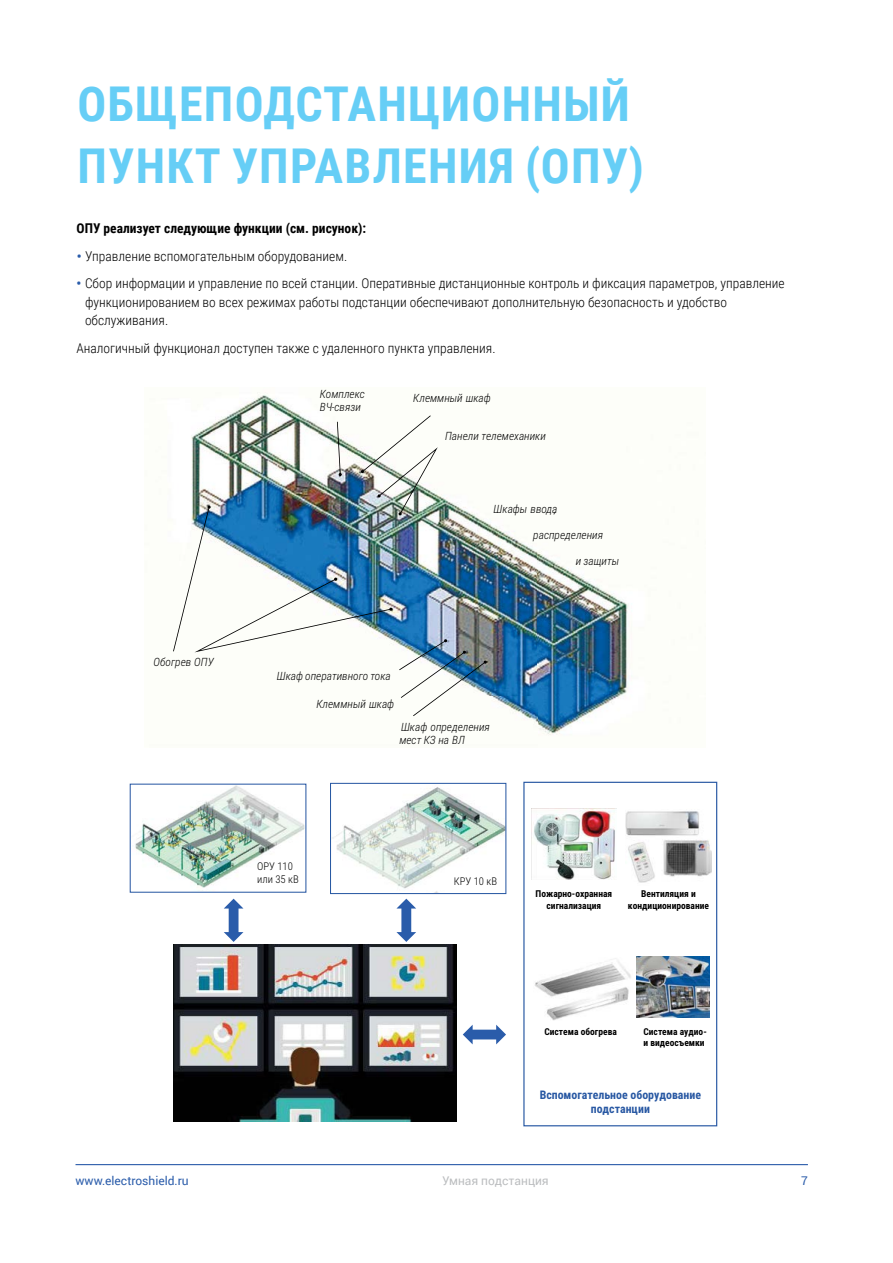
<style>
.page{position:relative;width:893px;height:1263px;background:#fff}
.page>*{position:absolute;margin:0;border:0;box-sizing:border-box;transform-origin:0 0}
.t1{font:700 48px/61.5px "Roboto Condensed";letter-spacing:.025em;color:#66cef6}
.t2{font:300 13.5px/18.8px "Roboto Condensed";color:#000}
.t3{font:700 13.5px "Roboto Condensed";color:#000}
.t4{font:12px "Roboto";color:#2a5caa}
.t5{font:12px "Roboto";color:#bcbec0}
.t6{font:700 11.85px/14.2px "Roboto Condensed";color:#2858a3;text-align:center}
.t7{font:italic 300 11.4px/13.6px "Roboto Condensed";color:#000}
.t8{font:300 10.65px/12.8px "Roboto Condensed";color:#000}
.t9{font:700 9.45px/11.4px "Roboto Condensed";color:#000;text-align:center}
.s1{font-weight:700;color:#2a5caa}
</style>
<div class="page">
<hr style="left:76px;top:1164px;width:732px;height:1px;background:#2a5caa">
<img style="left:229px;top:392px;width:400px;height:343px">
<img style="left:173px;top:415px;width:314px;height:301px">
<img style="left:173px;top:945px;width:284px;height:176px">
<img style="left:135px;top:786px;width:169px;height:105px">
<div style="left:130px;top:784px;width:176px;height:109px;border:1px solid #2858a3"></div>
<img style="left:332px;top:787px;width:172px;height:105px">
<div style="left:330px;top:783px;width:176px;height:111px;border:1px solid #2858a3"></div>
<div style="left:523px;top:782px;width:194px;height:344px;border:1px solid #2858a3"></div>
<img style="left:531px;top:809px;width:84px;height:71px">
<img style="left:626px;top:811px;width:85px;height:72px">
<img style="left:636px;top:956px;width:74px;height:61px">
<img style="left:535px;top:958px;width:96px;height:62px">
<svg style="left:224px;top:899px;width:19px;height:43px"></svg>
<svg style="left:396px;top:899px;width:20px;height:43px"></svg>
<svg style="left:463px;top:1025px;width:43px;height:19px"></svg>
<h1 class="t1" style="left:77px;top:71px;width:568px">ОБЩЕПОДСТАНЦИОННЫЙ<br>ПУНКТ УПРАВЛЕНИЯ (ОПУ)</h1>
<p class="t3" style="left:77px;top:219px;width:291px">ОПУ реализует следующие функции (см. рисунок):</p>
<p class="t2" style="left:77px;top:246px;width:272px"><span class="s1">•</span> Управление вспомогательным оборудованием.</p>
<p class="t2" style="left:85px;top:273px;width:701px;text-indent:-9px"><span class="s1">•</span> Сбор информации и управление по всей станции. Оперативные дистанционные контроль и фиксация параметров, управление функционированием во всех режимах работы подстанции обеспечивают дополнительную безопасность и удобство обслуживания.</p>
<p class="t2" style="left:77px;top:338px;width:421px">Аналогичный функционал доступен также с удаленного пункта управления.</p>
<p class="t7" style="left:320px;top:386px;width:47px">Комплекс<br>ВЧ-связи</p>
<p class="t7" style="left:413px;top:391px;width:79px">Клеммный шкаф</p>
<p class="t7" style="left:445px;top:429px;width:102px">Панели телемеханики</p>
<p class="t7" style="left:154px;top:655px;width:62px">Обогрев ОПУ</p>
<p class="t7" style="left:277px;top:668px;width:115px">Шкаф оперативного тока</p>
<p class="t7" style="left:316px;top:696px;width:79px">Клеммный шкаф</p>
<p class="t7" style="left:494px;top:501px;width:65px">Шкафы ввода,</p>
<p class="t7" style="left:533px;top:528px;width:71px">распределения</p>
<p class="t7" style="left:576px;top:554px;width:45px">и защиты</p>
<p class="t7" style="left:399px;top:719px;width:92px">Шкаф определения мест КЗ на ВЛ</p>
<p class="t8" style="left:257px;top:860px;width:43px">ОРУ 110 или 35 кВ</p>
<p class="t8" style="left:454px;top:875px;width:45px">КРУ 10 кВ</p>
<p class="t9" style="left:536px;top:888px;width:78px">Пожарно-охранная сигнализация</p>
<p class="t9" style="left:628px;top:888px;width:83px">Вентиляция и кондиционирование</p>
<p class="t9" style="left:544px;top:1025px;width:74px">Система обогрева</p>
<p class="t9" style="left:643px;top:1025px;width:65px;text-align:left">Система аудио&shy;и видеосъемки</p>
<p class="t6" style="left:540px;top:1087px;width:163px">Вспомогательное оборудование подстанции</p>
<p class="t4" style="left:76px;top:1172px;width:115px">www.electroshield.ru</p>
<p class="t5" style="left:442px;top:1172px;width:108px">Умная подстанция</p>
<p class="t4" style="left:801px;top:1172px;width:8px">7</p>
</div>
